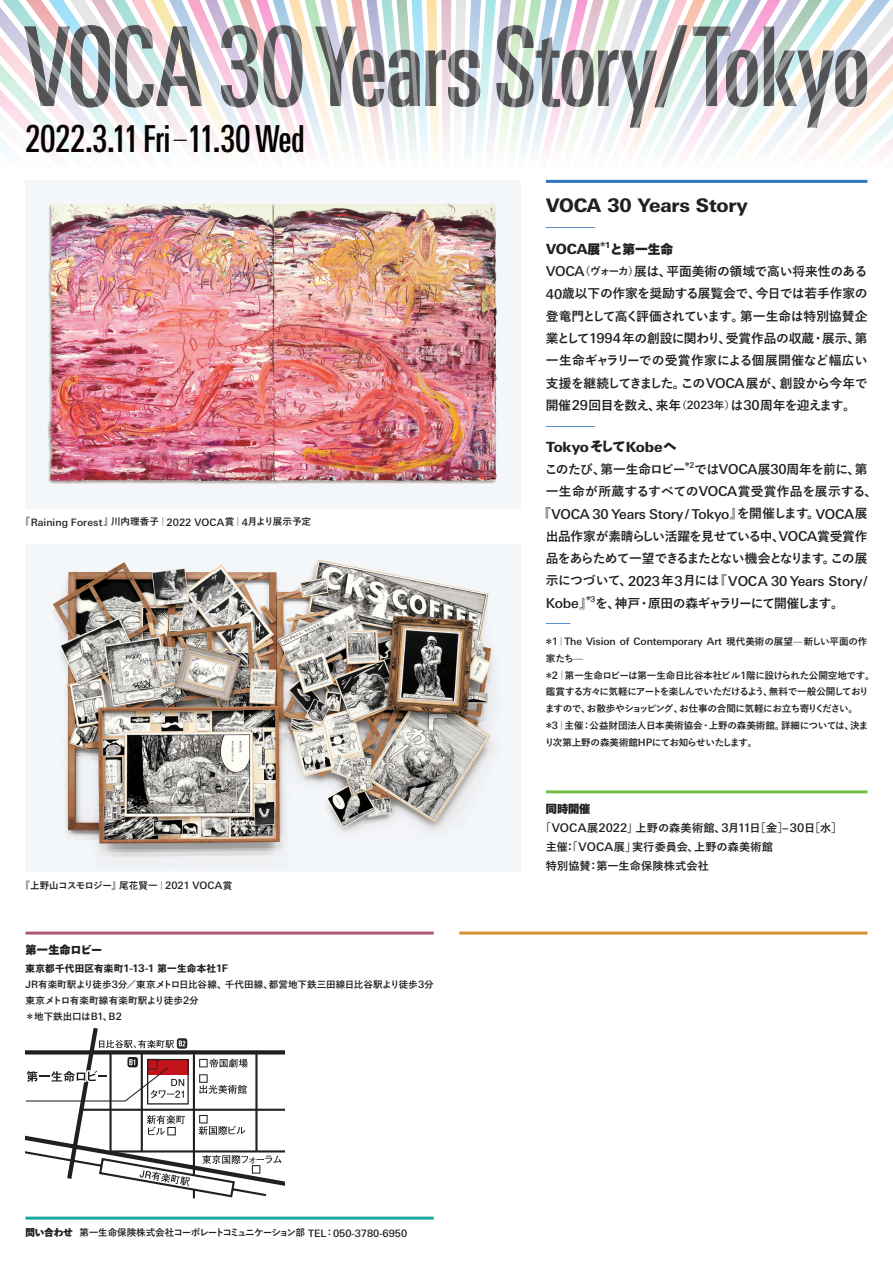
<style>
.page{position:relative;width:893px;height:1263px;background:#fff}
.page>*{position:absolute;margin:0;border:0;box-sizing:border-box;transform-origin:0 0}
.t1{font:37.2px "Univers Next Pro Medium Cm";letter-spacing:-.01em;color:#080302}
.t2{font:800 18.75px "Univers Next Pro";letter-spacing:-.01em;color:#231f20}
.t3{font:18.3px "Yu Gothic Std E";color:#2e76bc;scale:2.67 1}
.t4{font:18.3px "Yu Gothic Std E";color:#2e76bc;scale:1.33 1}
.t5{font:800 14.1px "Univers Next Pro";letter-spacing:-.01em;color:#231f20}
.t6{font:500 13.65px "Univers Next Pro";letter-spacing:-.02em;color:#231f20}
.t7{font:12.75px/22.4px "Yu Gothic Std B";letter-spacing:-.045em;color:#231f20;text-align:justify}
.t8{font:12.75px/22.4px "Yu Gothic Std B";letter-spacing:.005em;color:#231f20}
.t9{font:12.75px "Yu Gothic Std B";letter-spacing:-.1em;color:#231f20}
.t10{font:12.75px "Yu Gothic Std H";letter-spacing:-.005em;color:#231f20}
.t11{font:11.1px/19.2px "Yu Gothic Std B";letter-spacing:.01em;color:#231f20}
.t12{font:11.1px "Yu Gothic Std H";letter-spacing:-.005em;color:#231f20}
.t13{font:500 10.2px "Univers Next Pro";letter-spacing:-.005em;color:#231f20}
.t14{font:9.6px/16.8px "Yu Gothic Std B";letter-spacing:-.03em;color:#231f20}
.t15{font:9.6px/15.9px "Yu Gothic Std B";letter-spacing:-.005em;color:#231f20}
.t16{font:9.6px "Yu Gothic Std B";letter-spacing:-.09em;color:#231f20}
.t17{font:9.6px "Yu Gothic Std E";letter-spacing:.02em;color:#231f20}
.t18{font:7.5px "Yu Gothic Std B";color:#231f20}
.t19{font:7.5px "Yu Gothic Std H";color:#231f20}
.s1{font-family:"Yu Gothic Std B";font-weight:400;font-size:9.6px}
.s2{font-family:"Univers Next Pro";font-weight:500;font-size:10.2px}
.s3{font-family:"Univers Next Pro";font-weight:700;font-size:10.5px}
.s4{font-family:"Yu Gothic Std H"}
.s5{font-family:"Yu Gothic Std H";font-weight:400;font-size:12.75px}
.s6{font-family:"Univers Next Pro";font-weight:800;font-size:8.25px}
.s7{font-family:"Univers Next Pro";font-weight:500;font-size:13.65px}
.s8{font-size:10.65px}
.s9{font-family:"Univers Next Pro";font-weight:500;font-size:11.4px}
.s10{font-family:"Univers Next Pro";font-weight:500;font-size:7.95px}
.s11{font-family:"Yu Gothic Std B";font-weight:400;font-size:12.75px}
.s12{font-family:"Univers Next Pro";font-weight:500;font-size:12px}
</style>
<div class="page">
<hr style="left:546px;top:790px;width:321px;height:3px;background:#71bf44">
<hr style="left:26px;top:931px;width:408px;height:3px;background:#ae557a">
<hr style="left:26px;top:1216px;width:408px;height:3px;background:#15aa9d">
<hr style="left:459px;top:931px;width:408px;height:3px;background:#d99230">
<svg style="left:0;top:0;width:893px;height:180px"></svg>
<svg style="left:26px;top:1029px;width:259px;height:170px"></svg>
<hr style="left:546px;top:180px;width:321px;height:3px;background:#2e76bc">
<img style="left:26px;top:181px;width:494px;height:327px">
<img style="left:26px;top:544px;width:494px;height:327px">
<h1 class="t1" style="left:26px;top:118px;width:281px">2022.3.11 Fri <sup>–</sup>11.30 Wed</h1>
<p class="t13" style="left:21px;top:516px;width:292px"><span class="s1">『</span>Raining Forest<span class="s1">』川内理香子｜</span>2022 VOCA<span class="s1">賞｜</span>4<span class="s1">月より展示予定</span></p>
<p class="t14" style="left:21px;top:876px;width:213px">『上野山コスモロジー』尾花賢一｜<span class="s2">2021 VOCA</span>賞</p>
<p class="t12" style="left:25px;top:941px;width:78px">第一生命ロビー</p>
<p class="t17" style="left:25px;top:961px;width:204px">東京都千代田区有楽町<span class="s3">1-13-1</span> 第一生命本社<span class="s3">1F</span></p>
<p class="t15" style="left:25px;top:976px;width:410px"><span class="s2">JR</span>有楽町駅より徒歩<span class="s2">3</span>分／東京メトロ日比谷線、千代田線、都営地下鉄三田線日比谷駅より徒歩<span class="s2">3</span>分東京メトロ有楽町線有楽町駅より徒歩<span class="s2">2</span>分<br>＊地下鉄出口は<span class="s2">B1</span>、<span class="s2">B2</span></p>
<p class="t16" style="left:25px;top:1225px;width:383px"><span class="s4">問い合わせ</span> 第一生命保険株式会社コーポレートコミュニケーション部 <span class="s2">TEL</span>：<span class="s2">050-3780-6950</span></p>
<h2 class="t2" style="left:546px;top:194px;width:203px">VOCA 30 Years Story</h2>
<h3 class="t3" style="left:546px;top:212px;width:20px">̶</h3>
<p class="t5" style="left:546px;top:240px;width:56px">VOCA<span class="s5">展</span></p>
<p class="t19" style="left:599px;top:239px;width:13px">＊<span class="s6">1</span></p>
<p class="t10" style="left:610px;top:239px;width:65px">と第一生命</p>
<p class="t7" style="left:546px;top:260px;width:323px"><span class="s7">VOCA</span><span class="s8">（ヴォーカ）</span>展は、平面美術の領域で高い将来性のある<span class="s7">40</span>歳以下の作家を奨励する展覧会で、今日では若手作家の登竜門として高く評価されています。第一生命は特別協賛企業として<span class="s7">1994</span>年の創設に関わり、受賞作品の収蔵・展示、第一生命ギャラリーでの受賞作家による個展開催など幅広い支援を継続してきました。この<span class="s7">VOCA</span>展が、創設から今年で開催<span class="s7">29</span>回目を数え、来年<span class="s8">（</span><span class="s9">2023</span><span class="s8">年）</span>は<span class="s7">30</span>周年を迎えます。</p>
<h3 class="t3" style="left:546px;top:411px;width:20px">̶</h3>
<p class="t5" style="left:546px;top:438px;width:132px">Tokyo<span class="s5">そして</span>Kobe<span class="s5">へ</span></p>
<p class="t7" style="left:545px;top:457px;width:142px">このたび、第一生命ロビー</p>
<p class="t18" style="left:683px;top:459px;width:12px">＊<span class="s10">2</span></p>
<p class="t8" style="left:546px;top:457px;width:333px;text-indent:148px">では<span class="s7">VOCA</span>展<span class="s7">30</span>周年を前に、第一生命が所蔵するすべての<span class="s7">VOCA</span>賞受賞作品を展示する、</p>
<p class="t6" style="left:538px;top:506px;width:331px"><span class="s11">『</span>VOCA 30 Years Story / Tokyo<span class="s11">』を開催します。</span>VOCA<span class="s11">展</span></p>
<p class="t7" style="left:546px;top:524px;width:323px">出品作家が素晴らしい活躍を見せている中、<span class="s7">VOCA</span>賞受賞作品をあらためて一望できるまたとない機会となります。この展</p>
<p class="t6" style="left:546px;top:573px;width:323px"><span class="s11">示につづいて、</span>2023<span class="s11">年</span>3<span class="s11">月には『</span>VOCA 30 Years Story/</p>
<p class="t9" style="left:546px;top:593px;width:300px"><span class="s7">Kobe</span>』を、神戸・原田の森ギャラリーにて開催します。</p>
<p class="t18" style="left:585px;top:593px;width:12px">＊<span class="s10">3</span></p>
<h3 class="t4" style="left:546px;top:608px;width:20px">̶</h3>
<p class="t13" style="left:544px;top:636px;width:325px"><span class="s1">＊</span>1<span class="s1">｜</span>The Vision of Contemporary Art <span class="s1">現代美術の展望̶新しい平面の作</span></p>
<p class="t14" style="left:544px;top:650px;width:332px">家たち̶<br>＊<span class="s2">2</span>｜第一生命ロビーは第一生命日比谷本社ビル<span class="s2">1</span>階に設けられた公開空地です。鑑賞する方々に気軽にアートを楽しんでいただけるよう、無料で一般公開しておりますので、お散歩やショッピング、お仕事の合間に気軽にお立ち寄りください。<br>＊<span class="s2">3</span>｜主催：公益財団法人日本美術協会・上野の森美術館。詳細については、決まり次第上野の森美術館<span class="s2">HP</span>にてお知らせいたします。</p>
<p class="t12" style="left:546px;top:800px;width:46px">同時開催</p>
<p class="t11" style="left:546px;top:818px;width:298px;text-indent:-6px">「<span class="s12">VOCA</span>展<span class="s12">2022</span>」上野の森美術館、<span class="s12">3</span>月<span class="s12">11</span>日［金］<span class="s12">–30</span>日［水］主催：「<span class="s12">VOCA</span>展」実行委員会、上野の森美術館<br>特別協賛：第一生命保険株式会社</p>
</div>
